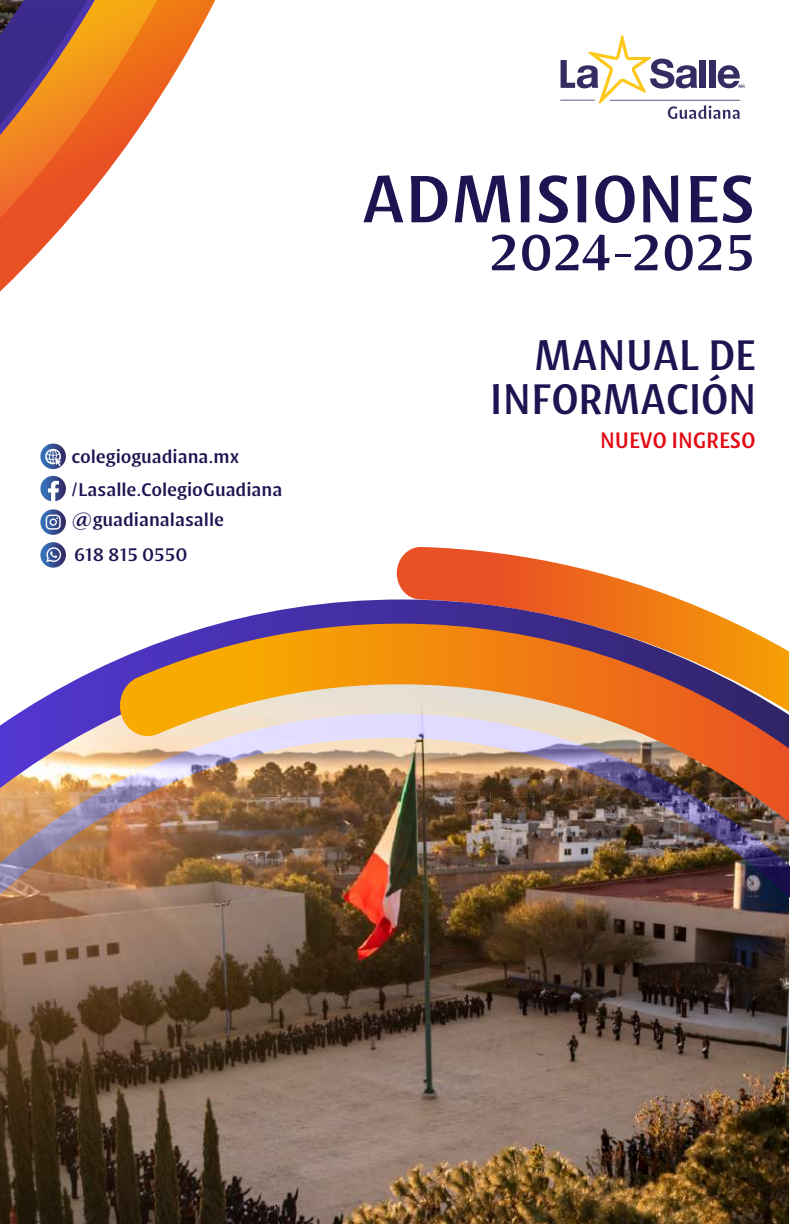
<style>
.page{position:relative;width:792px;height:1224px;background:#fff}
.page>*{position:absolute;margin:0;border:0;box-sizing:border-box;transform-origin:0 0}
.t1{font:71.2px "Indivisa Display Sans";letter-spacing:-.01em;color:#1d1451}
.t2{font:54.2px "Indivisa Display Sans";color:#1d1451}
.t3{font:45.6px/43.8px "Indivisa Display Sans";letter-spacing:-.01em;color:#1d1451;text-align:right;scale:.93 1}
.t4{font:23.8px "Indivisa Display Sans";letter-spacing:-.005em;color:#e30a13;scale:.93 1}
.t5{font:19.4px "Indivisa Display Sans";color:#1d1451}
</style>
<div class="page">
<img style="left:0;top:788px;width:789px;height:436px">
<svg style="left:396px;top:547px;width:285px;height:53px"></svg>
<svg style="left:0;top:600px;width:737px;height:188px"></svg>
<img style="left:116px;top:624px;width:673px;height:198px">
<svg style="left:0;top:0;width:216px;height:292px"></svg>
<img style="left:0;top:0;width:24px;height:35px">
<svg style="left:560px;top:35px;width:185px;height:84px"></svg>
<svg style="left:40px;top:542px;width:26px;height:26px"></svg>
<svg style="left:46px;top:547px;width:15px;height:15px"></svg>
<svg style="left:40px;top:509px;width:26px;height:26px"></svg>
<svg style="left:46px;top:515px;width:15px;height:15px"></svg>
<svg style="left:40px;top:476px;width:26px;height:25px"></svg>
<svg style="left:40px;top:444px;width:26px;height:25px"></svg>
<svg style="left:45px;top:449px;width:16px;height:17px"></svg>
<p class="t5" style="left:72px;top:442px;width:169px">colegioguadiana.mx</p>
<p class="t5" style="left:71px;top:475px;width:213px">/Lasalle.ColegioGuadiana</p>
<p class="t5" style="left:71px;top:505px;width:155px">@guadianalasalle</p>
<p class="t5" style="left:74px;top:540px;width:115px">618 815 0550</p>
<h1 class="t1" style="left:361px;top:143px;width:395px">ADMISIONES</h1>
<h2 class="t2" style="left:489px;top:210px;width:267px">2024-2025</h2>
<h3 class="t3" style="left:490px;top:330px;width:288px">MANUAL DE<br>INFORMACIÓN</h3>
<p class="t4" style="left:600px;top:422px;width:169px">NUEVO INGRESO</p>
</div>
